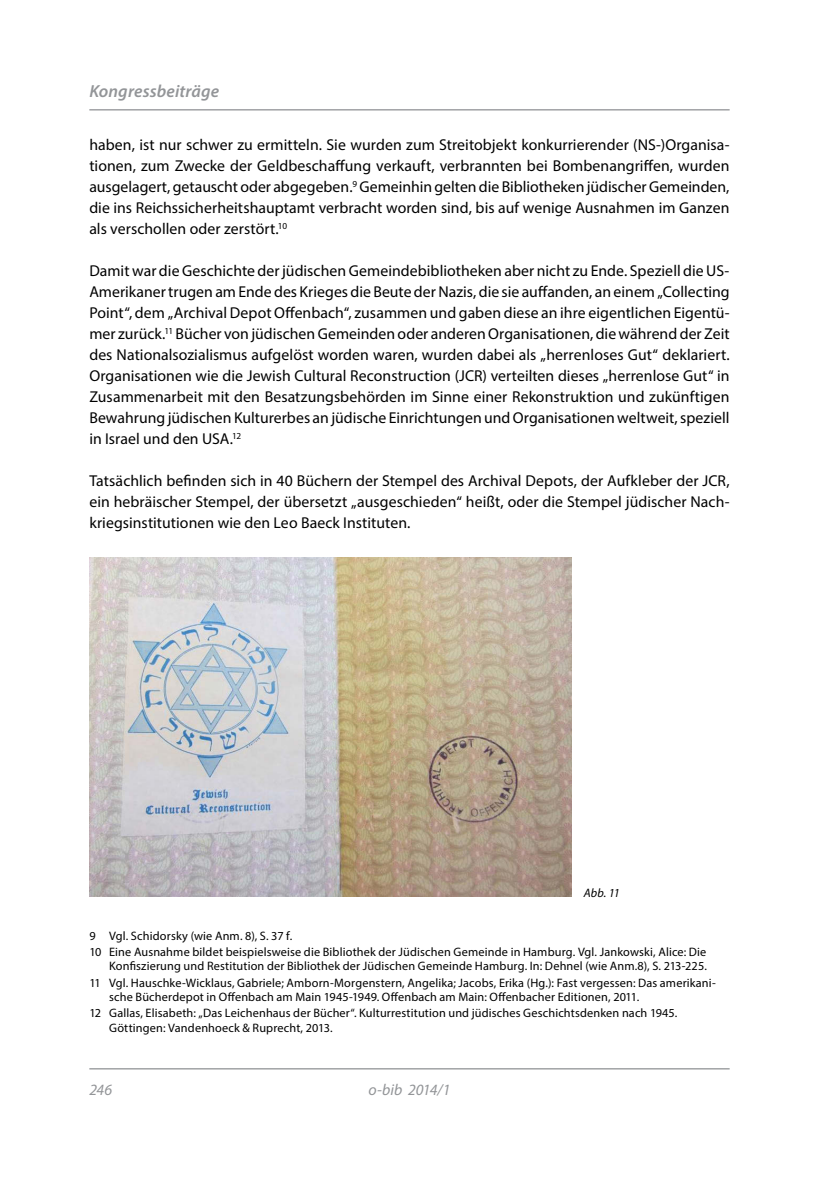
<style>
.page{position:relative;width:819px;height:1191px;background:#fff}
.page>*{position:absolute;margin:0;border:0;box-sizing:border-box;transform-origin:0 0}
.Kolumnentitel{font:italic 600 17.5px "Myriad Pro";letter-spacing:.005em;color:#939598}
.Fließtext{font:15.75px/21px "Myriad Pro";letter-spacing:.005em;color:#000;text-align:justify}
.t1{font:italic 15.75px "Myriad Pro";letter-spacing:-.005em;color:#939598}
.Fußnote_eingerückt{font:12.25px/14.7px "Myriad Pro";letter-spacing:.01em;color:#000}
.Bildlegende{font:italic 12.25px "Myriad Pro";color:#000}
</style>
<div class="page">
<hr style="left:89px;top:109px;width:640px;height:1px;background:#939598">
<hr style="left:89px;top:1068px;width:640px;height:1px;background:#939598">
<img style="left:89px;top:557px;width:482px;height:340px">
<p class="Kolumnentitel" style="left:89px;top:80px;width:131px">Kongressbeiträge</p>
<p class="Fließtext" style="left:89px;top:134px;width:641px">haben, ist nur schwer zu ermitteln. Sie wurden zum Streitobjekt konkurrierender (NS-)Organisa&shy;tionen, zum Zwecke der Geldbeschaffung verkauft, verbrannten bei Bombenangriffen, wurden ausgelagert, getauscht oder abgegeben.<sup>9</sup> Gemeinhin gelten die Bibliotheken jüdischer Gemeinden, die ins Reichssicherheitshauptamt verbracht worden sind, bis auf wenige Ausnahmen im Ganzen als verschollen oder zerstört.<sup>10</sup></p>
<p class="Fließtext" style="left:89px;top:260px;width:642px">Damit war die Geschichte der jüdischen Gemeindebibliotheken aber nicht zu Ende. Speziell die US-Amerikaner trugen am Ende des Krieges die Beute der Nazis, die sie auffanden, an einem „Collecting Point“, dem „Archival Depot Offenbach“, zusammen und gaben diese an ihre eigentlichen Eigentü&shy;mer zurück.<sup>11</sup> Bücher von jüdischen Gemeinden oder anderen Organisationen, die während der Zeit des Nationalsozialismus aufgelöst worden waren, wurden dabei als „herrenloses Gut“ deklariert.<br>Organisationen wie die Jewish Cultural Reconstruction (JCR) verteilten dieses „herrenlose Gut“ in Zusammenarbeit mit den Besatzungsbehörden im Sinne einer Rekonstruktion und zukünftigen Bewahrung jüdischen Kulturerbes an jüdische Einrichtungen und Organisationen weltweit, speziell in Israel und den USA.<sup>12</sup></p>
<p class="Fließtext" style="left:89px;top:470px;width:641px">Tatsächlich befinden sich in 40 Büchern der Stempel des Archival Depots, der Aufkleber der JCR, ein hebräischer Stempel, der übersetzt „ausgeschieden“ heißt, oder die Stempel jüdischer Nach&shy;kriegsinstitutionen wie den Leo Baeck Instituten.</p>
<p class="Bildlegende" style="left:583px;top:885px;width:37px">Abb. 11</p>
<p class="Fußnote_eingerückt" style="left:89px;top:927px;width:204px">9 Vgl. Schidorsky (wie Anm. 8), S. 37 f.</p>
<p class="Fußnote_eingerückt" style="left:89px;top:944px;width:619px;text-align:right">10 Eine Ausnahme bildet beispielsweise die Bibliothek der Jüdischen Gemeinde in Hamburg. Vgl. Jankowski, Alice: Die<br>Konfiszierung und Restitution der Bibliothek der Jüdischen Gemeinde Hamburg. In: Dehnel (wie Anm.8), S. 213-225.</p>
<p class="Fußnote_eingerückt" style="left:109px;top:975px;width:608px;text-indent:-20px">11 Vgl. Hauschke-Wicklaus, Gabriele; Amborn-Morgenstern, Angelika; Jacobs, Erika (Hg.): Fast vergessen: Das amerikani&shy;sche Bücherdepot in Offenbach am Main 1945-1949. Offenbach am Main: Offenbacher Editionen, 2011.</p>
<p class="Fußnote_eingerückt" style="left:109px;top:1005px;width:569px;text-indent:-20px">12 Gallas, Elisabeth: „Das Leichenhaus der Bücher“. Kulturrestitution und jüdisches Geschichtsdenken nach 1945.<br>Göttingen: Vandenhoeck &amp; Ruprecht, 2013.</p>
<p class="t1" style="left:89px;top:1080px;width:24px">246</p>
<p class="t1" style="left:368px;top:1080px;width:83px">o-bib 2014/1</p>
</div>
